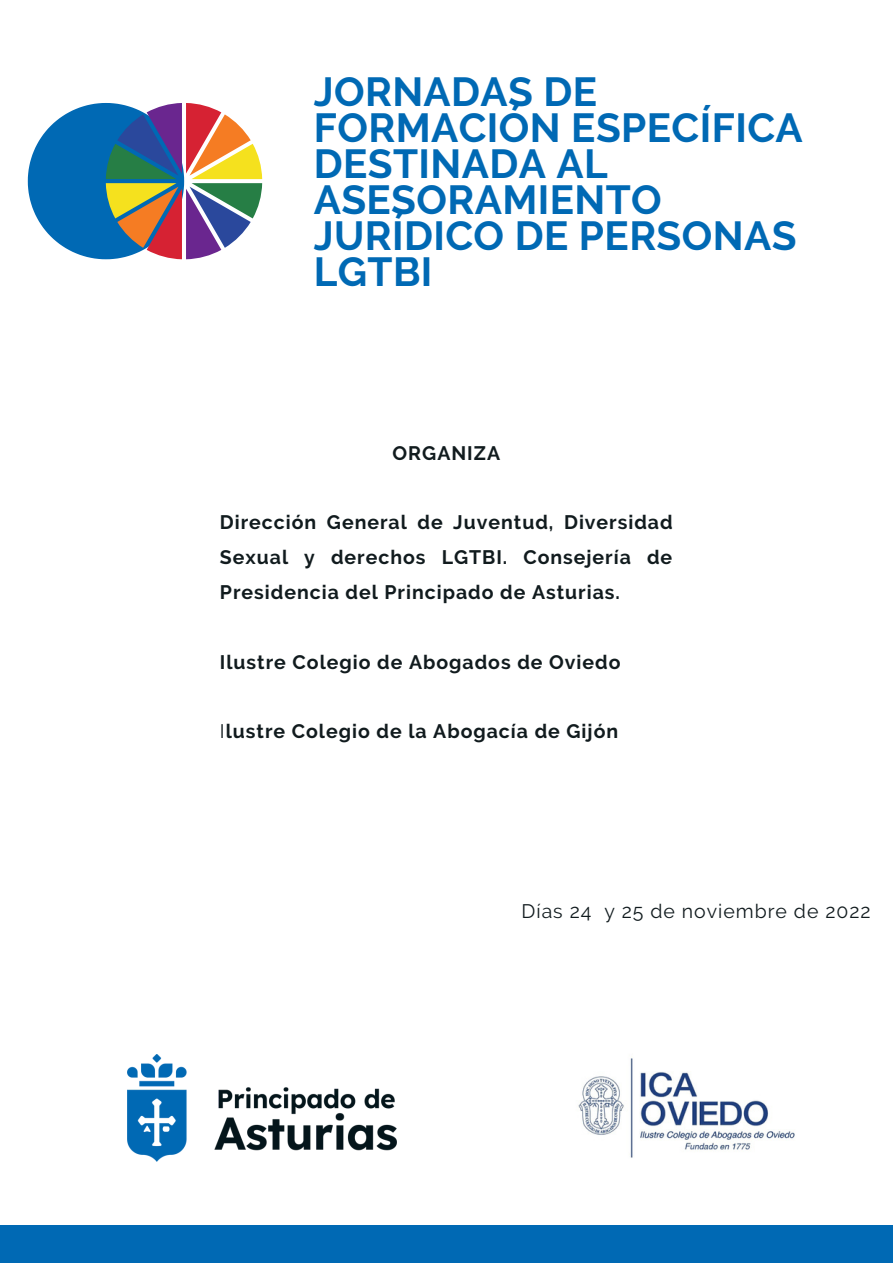
<style>
.page{position:relative;width:893px;height:1264px;background:#fff}
.page>*{position:absolute;margin:0;border:0;box-sizing:border-box;transform-origin:0 0}
.t1{font:700 40.5px/36px "Raleway";letter-spacing:.01em;color:#0069b4}
.t2{font:700 19.5px/34.8px "Raleway";letter-spacing:.05em;color:#111b1e;text-align:justify}
.t3{font:19.5px "Raleway";letter-spacing:.05em;color:#111b1e}
.s1{font-weight:400}
</style>
<div class="page">
<div style="left:0;top:1224px;width:892px;height:38px;background:#0069b4"></div>
<svg style="left:28px;top:103px;width:234px;height:156px"></svg>
<img style="left:127px;top:1054px;width:269px;height:107px">
<img style="left:578px;top:1058px;width:217px;height:100px">
<h1 class="t1" style="left:314px;top:73px;width:490px">JORNADAS DE<br>FORMACIÓN ESPECÍFICA<br>DESTINADA AL<br>ASESORAMIENTO<br>JURÍDICO DE PERSONAS<br>LGTBI</h1>
<p class="t2" style="left:392px;top:435px;width:109px">ORGANIZA</p>
<p class="t2" style="left:220px;top:505px;width:454px">Dirección General de Juventud, Diversidad Sexual y derechos LGTBI. Consejería de Presidencia del Principado de Asturias.</p>
<p class="t2" style="left:220px;top:644px;width:402px">Ilustre Colegio de Abogados de Oviedo</p>
<p class="t2" style="left:220px;top:714px;width:400px"><span class="s1">I</span>lustre Colegio de la Abogacía de Gijón</p>
<p class="t3" style="left:521px;top:899px;width:350px">Días 24 y 25 de noviembre de 2022</p>
</div>
